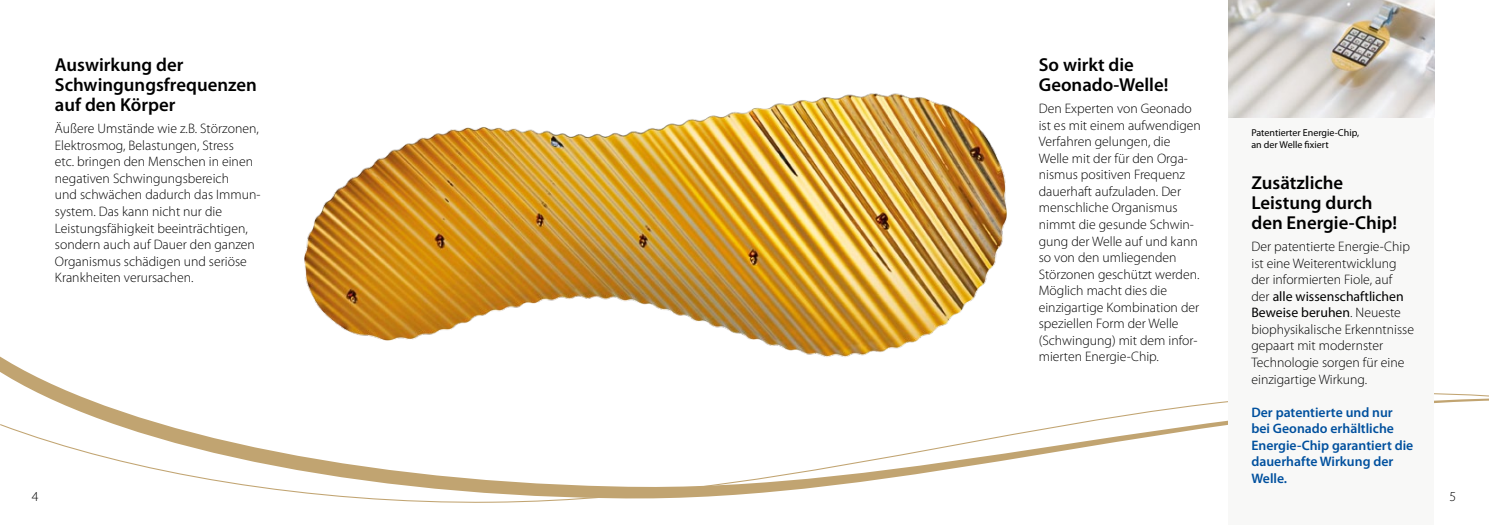
<style>
.page{position:relative;width:1489px;height:525px;background:#fff}
.page>*{position:absolute;margin:0;border:0;box-sizing:border-box;transform-origin:0 0}
.t1{font:600 18.75px/20px "Myriad Pro";color:#000}
.t2{font:300 13.75px/16.5px "Myriad Pro";color:#000}
.t3{font:600 13.75px/16.5px "Myriad Pro";color:#00509e}
.t4{font:10px/12px "Myriad Pro";color:#000}
.s1{font-weight:400}
</style>
<div class="page">
<img style="left:304px;top:93px;width:703px;height:253px">
<svg style="left:0;top:346px;width:903px;height:42px"></svg>
<svg style="left:0;top:388px;width:1488px;height:115px"></svg>
<div style="left:1228px;top:0;width:205px;height:524px;background:#f8f8f7"></div>
<img style="left:1228px;top:0;width:205px;height:118px">
<h1 class="t1" style="left:55px;top:54px;width:203px">Auswirkung der<br>Schwingungsfrequenzen auf den Körper</h1>
<p class="t2" style="left:55px;top:120px;width:207px">Äußere Umstände wie z.B. Störzonen, Elektrosmog, Belastungen, Stress<br>etc. bringen den Menschen in einen negativen Schwingungsbereich<br>und schwächen dadurch das Immun&shy;system. Das kann nicht nur die Leistungsfähigkeit beeinträchtigen, sondern auch auf Dauer den ganzen Organismus schädigen und seriöse Krankheiten verursachen.</p>
<h1 class="t1" style="left:1038px;top:54px;width:131px">So wirkt die<br>Geonado-Welle!</h1>
<p class="t2" style="left:1038px;top:100px;width:164px">Den Experten von Geonado ist es mit einem aufwendigen<br>Verfahren gelungen, die<br>Welle mit der für den Orga&shy;nismus positiven Frequenz dauerhaft aufzuladen. Der menschliche Organismus nimmt die gesunde Schwin&shy;gung der Welle auf und kann so von den umliegenden<br>Störzonen geschützt werden.<br>Möglich macht dies die einzigartige Kombination der speziellen Form der Welle (Schwingung) mit dem infor&shy;mierten Energie-Chip.</p>
<p class="t4" style="left:1251px;top:126px;width:109px">Patentierter Energie-Chip, an der Welle fixiert</p>
<h1 class="t1" style="left:1251px;top:172px;width:147px">Zusätzliche<br>Leistung durch den Energie-Chip!</h1>
<p class="t2" style="left:1251px;top:238px;width:164px">Der patentierte Energie-Chip ist eine Weiterentwicklung der informierten Fiole, auf<br>der <span class="s1">alle wissenschaftlichen<br>Beweise beruhen</span>. Neueste biophysikalische Erkenntnisse gepaart mit modernster<br>Technologie sorgen für eine einzigartige Wirkung.</p>
<p class="t3" style="left:1251px;top:403px;width:163px">Der patentierte und nur bei Geonado erhältliche<br>Energie-Chip garantiert die dauerhafte Wirkung der<br>Welle.</p>
<p class="t2" style="left:32px;top:487px;width:8px">4</p>
<p class="t2" style="left:1449px;top:487px;width:8px">5</p>
</div>
